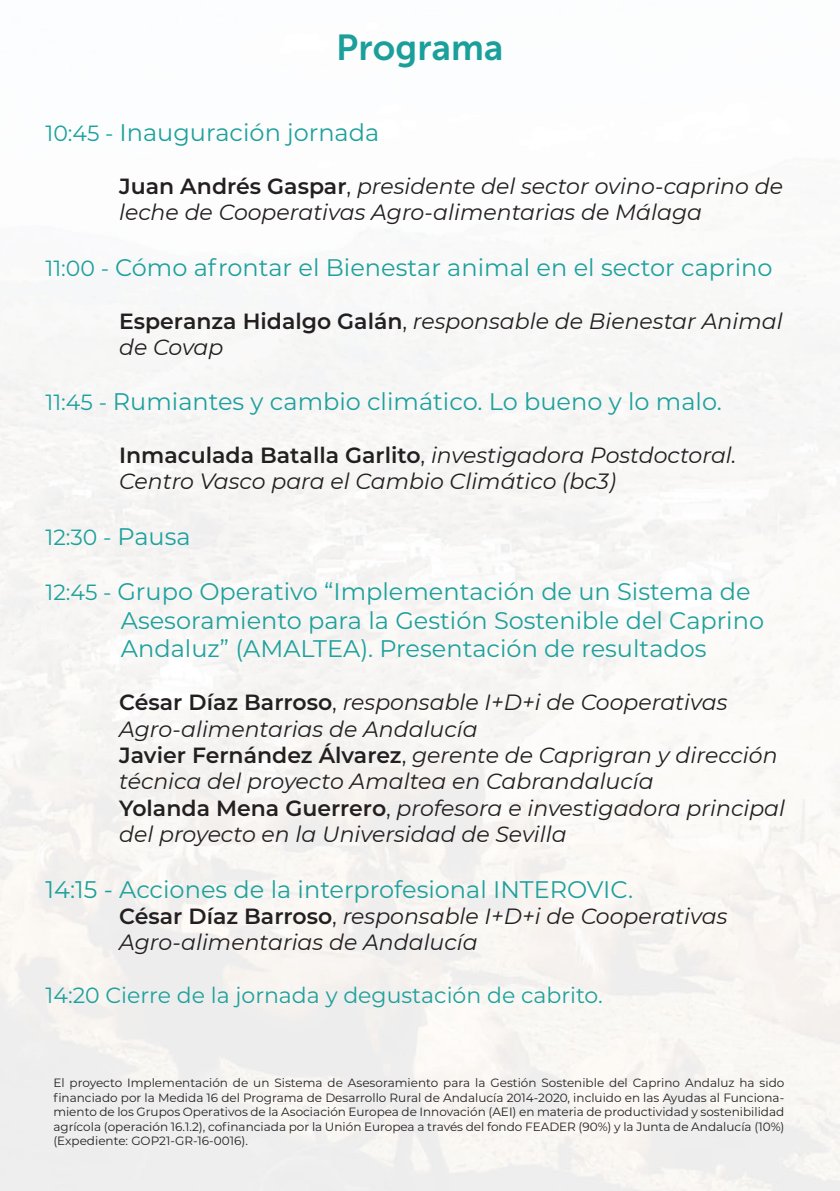
<style>
.page{position:relative;width:840px;height:1191px;background:#fff}
.page>*{position:absolute;margin:0;border:0;box-sizing:border-box;transform-origin:0 0}
.t1{font:36px "Museo Sans 700";letter-spacing:.005em;color:#1b9f9b}
.t2{font:24px/28.8px "Montserrat";color:#1ea19c}
.t3{font:italic 22px/26.4px "Montserrat";color:#231f20}
.t4{font:22px "Montserrat";color:#1ea19c}
.t5{font:12px/14.4px "Montserrat";color:#231f20;text-align:justify}
.s1{font-size:22px}
.s2{font-weight:600;font-style:normal}
.s3{font-style:normal}
.s4{font-size:24px}
</style>
<div class="page">
<h1 class="t1" style="left:336px;top:27px;width:169px">Programa</h1>
<p class="t2" style="left:45px;top:117px;width:335px"><span class="s1">10:45 -</span> Inauguración jornada</p>
<p class="t3" style="left:119px;top:172px;width:665px"><span class="s2">Juan Andrés Gaspar</span><span class="s3">,</span> presidente del sector ovino-caprino de leche de Cooperativas Agro-alimentarias de Málaga</p>
<p class="t2" style="left:45px;top:252px;width:728px"><span class="s1">11:00 -</span> Cómo afrontar el Bienestar animal en el sector caprino</p>
<p class="t3" style="left:119px;top:307px;width:664px"><span class="s2">Esperanza Hidalgo Galán</span><span class="s3">,</span> responsable de Bienestar Animal de Covap</p>
<p class="t2" style="left:45px;top:386px;width:677px"><span class="s1">11:45 -</span> Rumiantes y cambio climático. Lo bueno y lo malo.</p>
<p class="t3" style="left:119px;top:441px;width:618px"><span class="s2">Inmaculada Batalla Garlito</span><span class="s3">,</span> investigadora Postdoctoral.<br>Centro Vasco para el Cambio Climático (bc3)</p>
<p class="t4" style="left:45px;top:521px;width:147px">12:30 - <span class="s4">Pausa</span></p>
<p class="t2" style="left:121px;top:576px;width:644px;text-indent:-75px"><span class="s1">12:45 -</span> Grupo Operativo “Implementación de un Sistema de<br>Asesoramiento para la Gestión Sostenible del Caprino<br>Andaluz” (AMALTEA). Presentación de resultados</p>
<p class="t3" style="left:119px;top:688px;width:667px"><span class="s2">César Díaz Barroso</span><span class="s3">,</span> responsable I+D+i de Cooperativas Agro-alimentarias de Andalucía<br><span class="s2">Javier Fernández Álvarez</span><span class="s3">,</span> gerente de Caprigran y dirección técnica del proyecto Amaltea en Cabrandalucía<br><span class="s2">Yolanda Mena Guerrero</span><span class="s3">,</span> profesora e investigadora principal del proyecto en la Universidad de Sevilla</p>
<p class="t2" style="left:45px;top:873px;width:589px">14:15 - Acciones de la interprofesional INTEROVIC.</p>
<p class="t3" style="left:119px;top:902px;width:609px"><span class="s2">César Díaz Barroso</span><span class="s3">,</span> responsable I+D+i de Cooperativas<br>Agro-alimentarias de Andalucía</p>
<p class="t4" style="left:45px;top:980px;width:558px">14:20 Cierre de la jornada y degustación de cabrito.</p>
<p class="t5" style="left:53px;top:1075px;width:732px">El proyecto Implementación de un Sistema de Asesoramiento para la Gestión Sostenible del Caprino Andaluz ha sido financiado por la Medida 16 del Programa de Desarrollo Rural de Andalucía 2014-2020, incluido en las Ayudas al Funciona&shy;miento de los Grupos Operativos de la Asociación Europea de Innovación (AEI) en materia de productividad y sostenibilidad agrícola (operación 16.1.2), cofinanciada por la Unión Europea a través del fondo FEADER (90%) y la Junta de Andalucía (10%) (Expediente: GOP21-GR-16-0016).</p>
</div>
